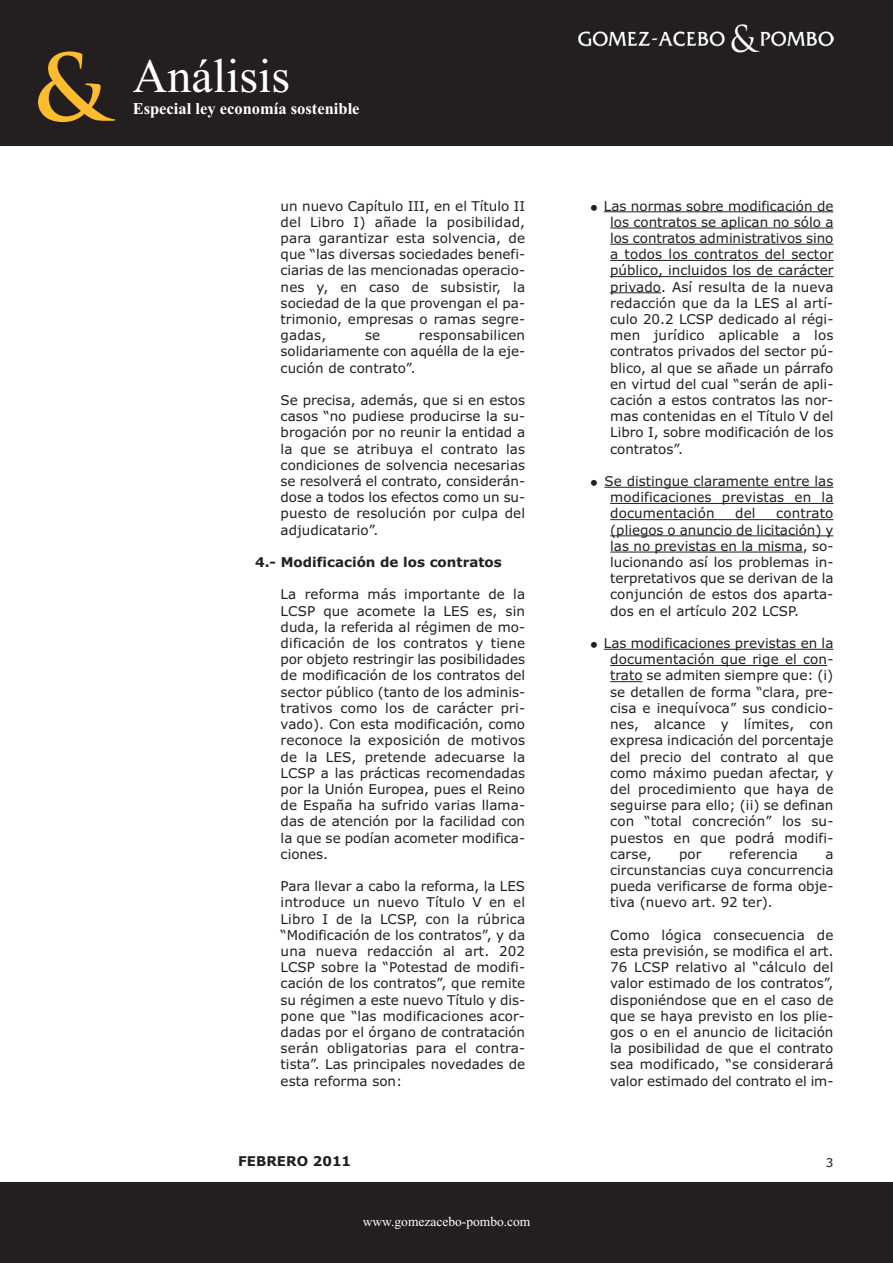
<style>
.page{position:relative;width:893px;height:1263px;background:#fff}
.page>*{position:absolute;margin:0;border:0;box-sizing:border-box;transform-origin:0 0}
.t1{font:700 90px "Trajan Pro";color:#fdbb2e}
.t2{font:48px "Times New Roman";color:#fff}
.t3{font:700 16.5px "Times New Roman";color:#fff}
.t4{font:13.5px/16.2px "Verdana";color:#231f20;text-align:justify}
.t5{font:700 13.5px "Verdana";color:#231f20}
.t6{font:13.5px "Times New Roman";color:#fff}
.t7{font:12px "Verdana";color:#231f20}
</style>
<div class="page">
<div style="left:0;top:0;width:893px;height:146px;background:#231f20"></div>
<img style="left:578px;top:24px;width:255px;height:29px">
<div style="left:0;top:1183px;width:893px;height:80px;background:#231f20"></div>
<hr style="left:604px;top:211px;width:229px;height:1px;background:#231f20">
<hr style="left:610px;top:228px;width:223px;height:1px;background:#231f20">
<hr style="left:610px;top:244px;width:223px;height:1px;background:#231f20">
<hr style="left:610px;top:260px;width:223px;height:1px;background:#231f20">
<hr style="left:610px;top:276px;width:223px;height:1px;background:#231f20">
<hr style="left:610px;top:292px;width:51px;height:1px;background:#231f20">
<hr style="left:604px;top:487px;width:229px;height:1px;background:#231f20">
<hr style="left:610px;top:503px;width:223px;height:1px;background:#231f20">
<hr style="left:610px;top:519px;width:223px;height:1px;background:#231f20">
<hr style="left:610px;top:535px;width:223px;height:1px;background:#231f20">
<hr style="left:610px;top:552px;width:193px;height:1px;background:#231f20">
<hr style="left:604px;top:649px;width:229px;height:1px;background:#231f20">
<hr style="left:610px;top:665px;width:217px;height:1px;background:#231f20">
<hr style="left:610px;top:681px;width:32px;height:1px;background:#231f20">
<h1 class="t1" style="left:33px;top:53px;width:76px">&amp;</h1>
<h2 class="t2" style="left:133px;top:47px;width:159px">Análisis</h2>
<p class="t3" style="left:133px;top:99px;width:228px">Especial ley economía sostenible</p>
<p class="t4" style="left:281px;top:198px;width:246px">un nuevo Capítulo III, en el Título II del Libro I) añade la posibilidad, para garantizar esta solvencia, de que “las diversas sociedades benefi&shy;ciarias de las mencionadas operacio&shy;nes y, en caso de subsistir, la sociedad de la que provengan el pa&shy;trimonio, empresas o ramas segre&shy;gadas,</p>
<p class="t4" style="left:281px;top:327px;width:246px;text-indent:138px">responsabilicen solidariamente con aquélla de la eje&shy;cución de contrato”.</p>
<p class="t4" style="left:281px;top:392px;width:246px">Se precisa, además, que si en estos casos “no pudiese producirse la su&shy;brogación por no reunir la entidad a la que se atribuya el contrato las condiciones de solvencia necesarias se resolverá el contrato, considerán&shy;dose a todos los efectos como un su&shy;puesto de resolución por culpa del adjudicatario”.</p>
<p class="t5" style="left:255px;top:554px;width:248px">4.- Modificación de los contratos</p>
<p class="t4" style="left:281px;top:587px;width:246px">La reforma más importante de la LCSP que acomete la LES es, sin duda, la referida al régimen de mo&shy;dificación de los contratos y tiene por objeto restringir las posibilidades de modificación de los contratos del sector público (tanto de los adminis&shy;trativos como los de carácter pri&shy;vado). Con esta modificación, como reconoce la exposición de motivos de la LES, pretende adecuarse la LCSP a las prácticas recomendadas por la Unión Europea, pues el Reino de España ha sufrido varias llama&shy;das de atención por la facilidad con la que se podían acometer modifica&shy;ciones.</p>
<p class="t4" style="left:281px;top:878px;width:246px">Para llevar a cabo la reforma, la LES introduce un nuevo Título V en el Libro I de la LCSP, con la rúbrica “Modificación de los contratos”, y da una nueva redacción al art. 202<br>LCSP sobre la “Potestad de modifi&shy;cación de los contratos”, que remite su régimen a este nuevo Título y dis&shy;pone que “las modificaciones acor&shy;dadas por el órgano de contratación serán obligatorias para el contra&shy;tista”. Las principales novedades de esta reforma son:</p>
<p class="t4" style="left:365px;top:327px;width:17px">se</p>
<p class="t4" style="left:610px;top:198px;width:225px;text-indent:-6px">Las normas sobre modificación de los contratos se aplican no sólo a los contratos administrativos sino a todos los contratos del sector público, incluidos los de carácter privado. Así resulta de la nueva redacción que da la LES al artí&shy;culo 20.2 LCSP dedicado al régi&shy;men jurídico aplicable a los contratos privados del sector pú&shy;blico, al que se añade un párrafo en virtud del cual “serán de apli&shy;cación a estos contratos las nor&shy;mas contenidas en el Título V del Libro I, sobre modificación de los contratos”.</p>
<p class="t4" style="left:610px;top:473px;width:225px;text-indent:-6px">Se distingue claramente entre las modificaciones previstas en la documentación</p>
<p class="t4" style="left:735px;top:506px;width:22px">del</p>
<p class="t4" style="left:610px;top:506px;width:225px;text-indent:166px">contrato (pliegos o anuncio de licitación) y las no previstas en la misma, so&shy;lucionando así los problemas in&shy;terpretativos que se derivan de la conjunción de estos dos aparta&shy;dos en el artículo 202 LCSP.</p>
<p class="t4" style="left:610px;top:635px;width:225px;text-indent:-6px">Las modificaciones previstas en la documentación que rige el con&shy;trato se admiten siempre que: (i) se detallen de forma “clara, pre&shy;cisa e inequívoca” sus condicio&shy;nes, alcance y límites, con expresa indicación del porcentaje del precio del contrato al que como máximo puedan afectar, y del procedimiento que haya de seguirse para ello; (ii) se definan con “total concreción” los su&shy;puestos en que podrá modifi&shy;carse,</p>
<p class="t4" style="left:679px;top:846px;width:24px">por</p>
<p class="t4" style="left:729px;top:846px;width:71px">referencia</p>
<p class="t4" style="left:610px;top:846px;width:225px;text-indent:215px">a circunstancias cuya concurrencia pueda verificarse de forma obje&shy;tiva (nuevo art. 92 ter).</p>
<p class="t4" style="left:610px;top:927px;width:225px">Como lógica consecuencia de esta previsión, se modifica el art.<br>76 LCSP relativo al “cálculo del valor estimado de los contratos”, disponiéndose que en el caso de que se haya previsto en los plie&shy;gos o en el anuncio de licitación la posibilidad de que el contrato sea modificado, “se considerará valor estimado del contrato el im-</p>
<p class="t5" style="left:238px;top:1154px;width:115px">FEBRERO 2011</p>
<p class="t7" style="left:826px;top:1155px;width:9px">3</p>
<p class="t6" style="left:363px;top:1213px;width:169px">www.gomezacebo-pombo.com</p>
</div>
